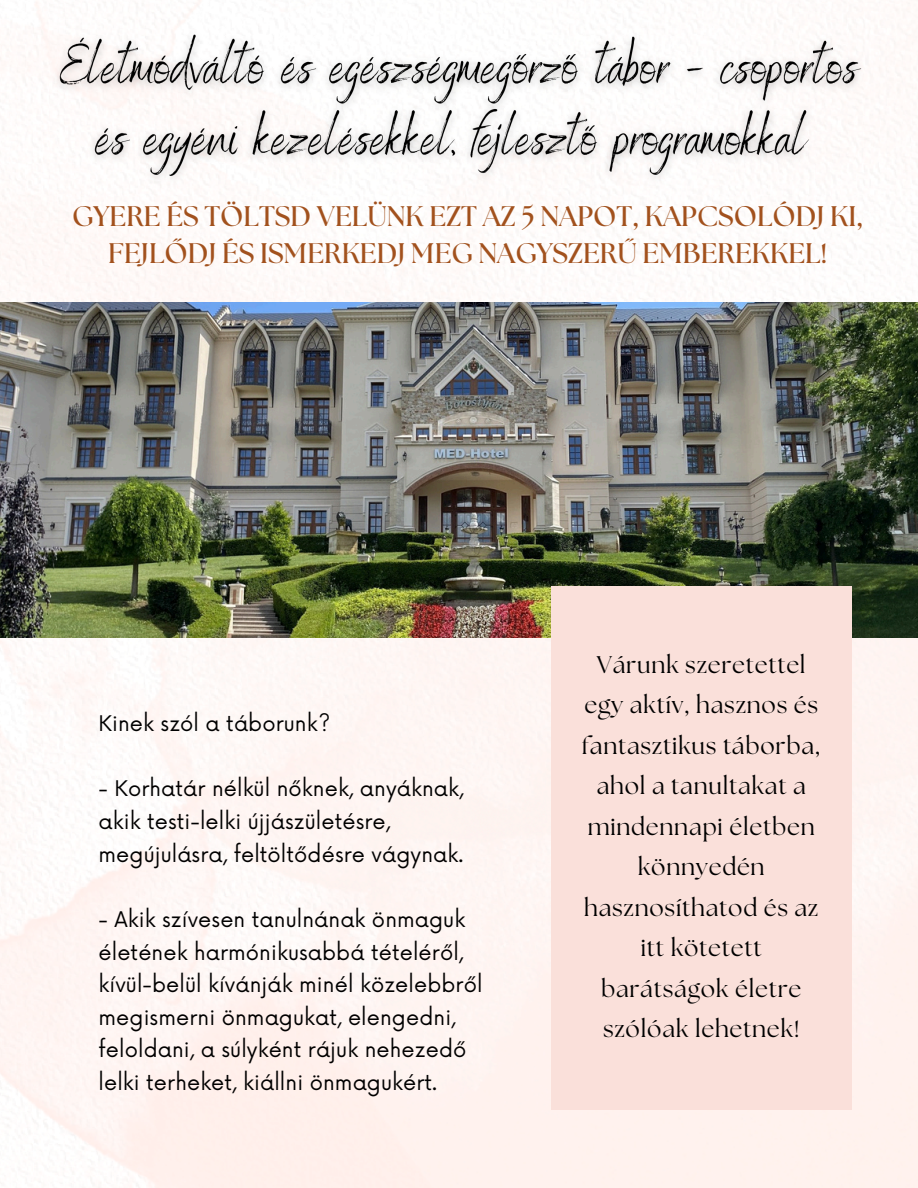
<style>
.page{position:relative;width:918px;height:1188px;background:#fff}
.page>*{position:absolute;margin:0;border:0;box-sizing:border-box;transform-origin:0 0}
.t1{font:700 28.35px/36.9px "The Seasons";color:#a2511d;text-align:center}
.t2{font:24px/40.5px "The Seasons";letter-spacing:.03em;color:#000;text-align:center}
.t3{font:21px/32.7px "Now";letter-spacing:.005em;color:#000}
</style>
<div class="page">
<img style="left:0;top:0;width:918px;height:1188px">
<img style="left:0;top:302px;width:918px;height:335px">
<div style="left:551px;top:586px;width:300px;height:524px;background:#fae0da"></div>
<img style="left:46px;top:21px;width:833px;height:172px">
<h2 class="t1" style="left:72px;top:199px;width:792px">GYERE ÉS TÖLTSD VELÜNK EZT AZ 5 NAPOT, KAPCSOLÓDJ KI,<br>FEJLŐDJ ÉS ISMERKEDJ MEG NAGYSZERŰ EMBEREKKEL!</h2>
<h3 class="t3" style="left:99px;top:708px;width:233px">Kinek szól a táborunk?</h3>
<p class="t3" style="left:99px;top:774px;width:366px">- Korhatár nélkül nőknek, anyáknak, akik testi-lelki újjászületésre, megújulásra, feltöltődésre vágynak.</p>
<p class="t3" style="left:99px;top:904px;width:386px">- Akik szívesen tanulnának önmaguk életének harmónikusabbá tételéről, kívül-belül kívánják minél közelebbről megismerni önmagukat, elengedni, feloldani, a súlyként rájuk nehezedő lelki terheket, kiállni önmagukért.</p>
<p class="t2" style="left:582px;top:646px;width:240px">Várunk szeretettel egy aktív, hasznos és fantasztikus táborba, ahol a tanultakat a mindennapi életben könnyedén hasznosíthatod és az itt kötetett barátságok életre szólóak lehetnek!</p>
</div>
